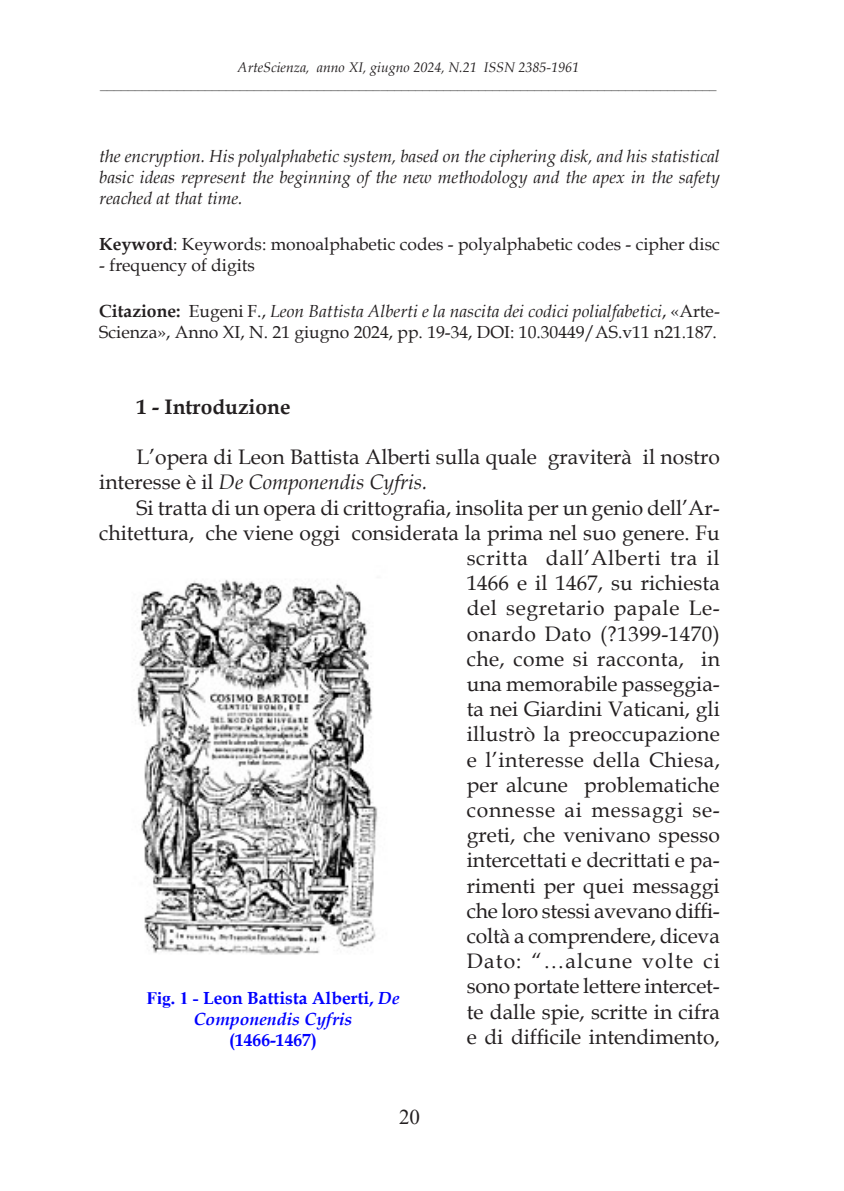
<style>
.page{position:relative;width:844px;height:1191px;background:#fff}
.page>*{position:absolute;margin:0;border:0;box-sizing:border-box;transform-origin:0 0}
.Corpo_testo{font:21px/25.2px "Book Antiqua";color:#231f20}
.Titolo_paragrafo{font:700 21px "Book Antiqua";color:#231f20}
.t1{font:21px "Times New Roman";color:#231f20}
.Sunto-Parole_chiave{font:17.5px/21px "Book Antiqua";color:#231f20}
.Sunto-Parole_chiave-2{font:italic 17.5px/21px "Book Antiqua";color:#231f20;text-align:justify}
.Didascalia{font:700 17.5px/21px "Book Antiqua";color:#00f;text-align:center}
.t2{font:italic 14px "Times New Roman";color:#000}
.t3{font:italic 14px "Book Antiqua";color:#231f20}
.s1{font-weight:700}
.s2{font-style:italic}
.s3{font-family:"Times New Roman"}
</style>
<div class="page">
<img style="left:135px;top:579px;width:243px;height:376px">
<p class="t3" style="left:237px;top:57px;width:343px">ArteScienza, anno XI, giugno 2024, N.21 ISSN 2385-1961</p>
<p class="t2" style="left:100px;top:74px;width:618px">________________________________________________________________________________________</p>
<p class="Sunto-Parole_chiave-2" style="left:99px;top:145px;width:622px">the encryption. His polyalphabetic system, based on the ciphering disk, and his statistical basic ideas represent the beginning of the new methodology and the apex in the safety reached at that time.</p>
<p class="Sunto-Parole_chiave" style="left:99px;top:233px;width:622px"><span class="s1">Keyword</span>: Keywords: monoalphabetic codes - polyalphabetic codes - cipher disc</p>
<p class="Sunto-Parole_chiave" style="left:99px;top:254px;width:157px">- frequency of digits</p>
<p class="Sunto-Parole_chiave" style="left:99px;top:300px;width:622px"><span class="s1">Citazione:</span> Eugeni F., <span class="s2">Leon Battista Alberti e la nascita dei codici polialfabetici</span>, «Arte-<br>Scienza», Anno XI, N. 21 giugno 2024, pp. 19-34, DOI: 10.30449/AS.v11 n21.187.</p>
<p class="Titolo_paragrafo" style="left:136px;top:392px;width:155px">1 - Introduzione</p>
<p class="Corpo_testo" style="left:99px;top:444px;width:622px;text-indent:37px">L’opera di Leon Battista Alberti sulla quale graviterà il nostro interesse è il <span class="s2">De Componendis Cyfris.</span></p>
<p class="Corpo_testo" style="left:99px;top:494px;width:622px;text-align:right">Si tratta di un opera di crittografia, insolita per un genio dell’Ar&shy;chitettura, che viene oggi considerata la prima nel suo genere. Fu scritta dall’Alberti tra il<br>1466 e il 1467, su richiesta<br>del segretario papale Le-<br>onardo Dato (?1399-1470)<br>che, come si racconta, in<br>una memorabile passeggia-<br>ta nei Giardini Vaticani, gli<br>illustrò la preoccupazione<br>e l’interesse della Chiesa,<br>per alcune problematiche<br>connesse ai messaggi se-<br>greti, che venivano spesso<br>intercettati e decrittati e pa-<br>rimenti per quei messaggi<br>che loro stessi avevano diffi-<br>coltà a comprendere, diceva<br>Dato: “…alcune volte ci<br>sono portate lettere intercet-<br>te dalle spie, scritte in cifra<br>e di difficile intendimento,</p>
<p class="Didascalia" style="left:146px;top:987px;width:254px"><span class="s3">Fig. 1 -</span> Leon Battista Alberti, <span class="s2">De<br>Componendis Cyfris</span></p>
<p class="Didascalia" style="left:229px;top:1029px;width:89px">(1466-1467)</p>
<p class="t1" style="left:399px;top:1101px;width:22px">20</p>
</div>
